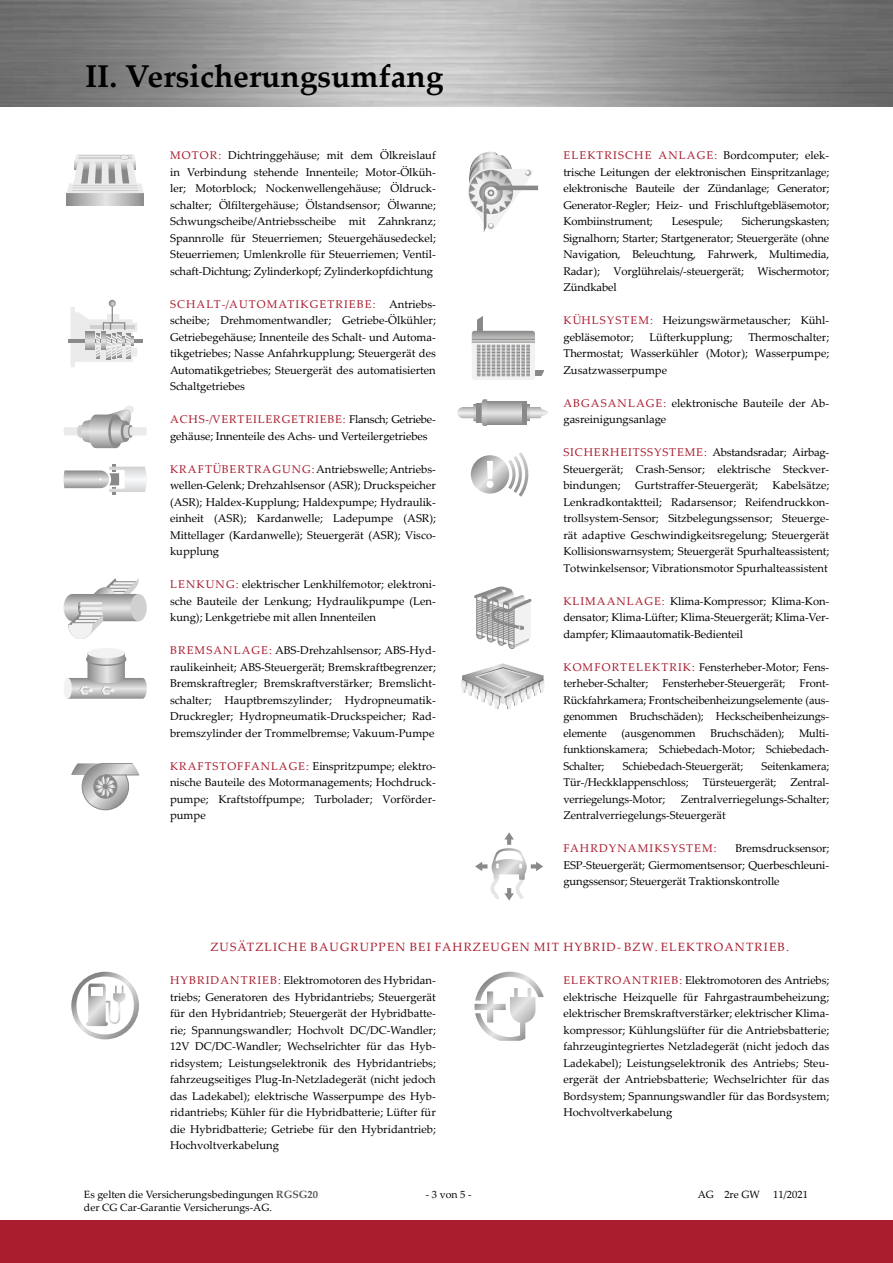
<style>
.page{position:relative;width:893px;height:1263px;background:#fff}
.page>*{position:absolute;margin:0;border:0;box-sizing:border-box;transform-origin:0 0}
.t1{font:700 31.5px "Palatino Linotype";color:#000}
.t2{font:12px "Palatino Linotype";letter-spacing:.1em;color:#a91d2f}
.t3{font:11.25px/16.5px "Palatino Linotype";color:#000;text-align:justify}
.t4{font:11.25px "Palatino Linotype";letter-spacing:.1em;color:#a91d2f}
.t5{font:10.5px "Palatino Linotype";color:#000}
.s1{color:#a91d2f}
.s2{font-weight:700;color:#575756}
</style>
<div class="page">
<div style="left:0;top:1220px;width:893px;height:43px;background:#a91d2f"></div>
<img style="left:0;top:0;width:893px;height:106px">
<svg style="left:67px;top:193px;width:77px;height:12px"></svg>
<svg style="left:67px;top:154px;width:77px;height:39px"></svg>
<svg style="left:468px;top:152px;width:70px;height:80px"></svg>
<hr style="left:68px;top:339px;width:74px;height:3px;background:#575756">
<svg style="left:71px;top:300px;width:66px;height:67px"></svg>
<svg style="left:64px;top:405px;width:83px;height:43px"></svg>
<svg style="left:477px;top:316px;width:6px;height:15px"></svg>
<svg style="left:535px;top:370px;width:10px;height:6px"></svg>
<svg style="left:472px;top:331px;width:63px;height:49px"></svg>
<svg style="left:64px;top:464px;width:83px;height:31px"></svg>
<svg style="left:457px;top:399px;width:91px;height:27px"></svg>
<svg style="left:64px;top:578px;width:75px;height:61px"></svg>
<div style="left:131px;top:594px;width:16px;height:27px;background:#d0d0d0;border-radius:50%"></div>
<svg style="left:508px;top:452px;width:20px;height:45px"></svg>
<svg style="left:471px;top:455px;width:38px;height:39px"></svg>
<svg style="left:486px;top:461px;width:7px;height:27px"></svg>
<div style="left:64px;top:678px;width:8px;height:21px;background:#ededed;border-radius:50%"></div>
<div style="left:87px;top:648px;width:38px;height:10px;background:#ededed;border-radius:50%"></div>
<svg style="left:68px;top:653px;width:79px;height:46px"></svg>
<svg style="left:474px;top:587px;width:58px;height:62px"></svg>
<svg style="left:71px;top:763px;width:69px;height:47px"></svg>
<svg style="left:461px;top:663px;width:83px;height:46px"></svg>
<svg style="left:475px;top:832px;width:68px;height:69px"></svg>
<svg style="left:71px;top:972px;width:68px;height:67px"></svg>
<svg style="left:475px;top:972px;width:69px;height:69px"></svg>
<h1 class="t1" style="left:85px;top:54px;width:360px">II. Versicherungsumfang</h1>
<p class="t3" style="left:170px;top:147px;width:267px"><span class="s1">MOTOR:</span> Dichtringgehäuse; mit dem Ölkreislauf in Verbindung stehende Innenteile; Motor-Ölküh&shy;ler; Motorblock; Nockenwellengehäuse; Öldruck&shy;schalter; Ölfiltergehäuse; Ölstandsensor; Ölwanne; Schwungscheibe/Antriebsscheibe mit Zahnkranz; Spannrolle für Steuerriemen; Steuergehäusedeckel; Steuerriemen; Umlenkrolle für Steuerriemen; Ventil&shy;schaft-Dichtung; Zylinderkopf; Zylinderkopfdichtung</p>
<p class="t3" style="left:170px;top:295px;width:267px"><span class="s1">SCHALT-/AUTOMATIKGETRIEBE:</span> Antriebs&shy;scheibe; Drehmomentwandler; Getriebe-Ölkühler; Getriebegehäuse; Innenteile des Schalt- und Automa&shy;tikgetriebes; Nasse Anfahrkupplung; Steuergerät des Automatikgetriebes; Steuergerät des automatisierten Schaltgetriebes</p>
<p class="t3" style="left:170px;top:411px;width:267px"><span class="s1">ACHS-/VERTEILERGETRIEBE:</span> Flansch; Getriebe&shy;gehäuse; Innenteile des Achs- und Verteilergetriebes</p>
<p class="t3" style="left:170px;top:460px;width:267px"><span class="s1">KRAFTÜBERTRAGUNG:</span> Antriebswelle; Antriebs&shy;wellen-Gelenk; Drehzahlsensor (ASR); Druckspeicher (ASR); Haldex-Kupplung; Haldexpumpe; Hydraulik&shy;einheit (ASR); Kardanwelle; Ladepumpe (ASR); Mittellager (Kardanwelle); Steuergerät (ASR); Visco&shy;kupplung</p>
<p class="t3" style="left:170px;top:576px;width:267px"><span class="s1">LENKUNG:</span> elektrischer Lenkhilfemotor; elektroni&shy;sche Bauteile der Lenkung; Hydraulikpumpe (Len&shy;kung); Lenkgetriebe mit allen Innenteilen</p>
<p class="t3" style="left:170px;top:642px;width:267px"><span class="s1">BREMSANLAGE:</span> ABS-Drehzahlsensor; ABS-Hyd&shy;raulikeinheit; ABS-Steuergerät; Bremskraftbegrenzer; Bremskraftregler; Bremskraftverstärker; Bremslicht&shy;schalter; Hauptbremszylinder; Hydropneumatik-Druckregler; Hydropneumatik-Druckspeicher; Rad&shy;bremszylinder der Trommelbremse; Vakuum-Pumpe</p>
<p class="t3" style="left:170px;top:757px;width:267px"><span class="s1">KRAFTSTOFFANLAGE:</span> Einspritzpumpe; elektro&shy;nische Bauteile des Motormanagements; Hochdruck&shy;pumpe; Kraftstoffpumpe; Turbolader; Vorförder&shy;pumpe</p>
<p class="t3" style="left:563px;top:147px;width:267px"><span class="s1">ELEKTRISCHE ANLAGE:</span> Bordcomputer; elek&shy;trische Leitungen der elektronischen Einspritzanlage; elektronische Bauteile der Zündanlage; Generator; Generator-Regler; Heiz- und Frischluftgebläsemotor; Kombiinstrument;</p>
<p class="t3" style="left:563px;top:213px;width:267px;text-indent:178px">Sicherungskasten; Signalhorn; Starter; Startgenerator; Steuergeräte (ohne Navigation, Beleuchtung, Fahrwerk, Multimedia, Radar); Vorglührelais/-steuergerät; Wischermotor; Zündkabel</p>
<p class="t3" style="left:563px;top:312px;width:267px"><span class="s1">KÜHLSYSTEM:</span> Heizungswärmetauscher; Kühl&shy;gebläsemotor;</p>
<p class="t3" style="left:672px;top:213px;width:52px">Lesespule;</p>
<p class="t3" style="left:649px;top:328px;width:85px">Lüfterkupplung;</p>
<p class="t3" style="left:563px;top:328px;width:267px;text-indent:185px">Thermoschalter; Thermostat; Wasserkühler (Motor); Wasserpumpe; Zusatzwasserpumpe</p>
<p class="t3" style="left:563px;top:394px;width:267px"><span class="s1">ABGASANLAGE:</span> elektronische Bauteile der Ab&shy;gasreinigungsanlage</p>
<p class="t3" style="left:563px;top:444px;width:267px"><span class="s1">SICHERHEITSSYSTEME:</span> Abstandsradar; Airbag-Steuergerät; Crash-Sensor; elektrische Steckver&shy;bindungen;</p>
<p class="t3" style="left:635px;top:477px;width:124px">Gurtstraffer-Steuergerät;</p>
<p class="t3" style="left:563px;top:477px;width:267px;text-indent:209px">Kabelsätze; Lenkradkontaktteil; Radarsensor; Reifendruckkon&shy;trollsystem-Sensor; Sitzbelegungssensor; Steuerge&shy;rät adaptive Geschwindigkeitsregelung; Steuergerät Kollisionswarnsystem; Steuergerät Spurhalteassistent; Totwinkelsensor; Vibrationsmotor Spurhalteassistent</p>
<p class="t3" style="left:563px;top:592px;width:267px"><span class="s1">KLIMAANLAGE:</span> Klima-Kompressor; Klima-Kon&shy;densator; Klima-Lüfter; Klima-Steuergerät; Klima-Ver&shy;dampfer; Klimaautomatik-Bedienteil</p>
<p class="t3" style="left:563px;top:658px;width:267px"><span class="s1">KOMFORTELEKTRIK:</span> Fensterheber-Motor; Fens&shy;terheber-Schalter;</p>
<p class="t3" style="left:662px;top:675px;width:124px">Fensterheber-Steuergerät;</p>
<p class="t3" style="left:563px;top:675px;width:267px;text-indent:236px">Front-Rückfahrkamera; Frontscheibenheizungselemente (aus&shy;genommen Bruchschäden); Heckscheibenheizungs&shy;elemente</p>
<p class="t3" style="left:563px;top:724px;width:267px;text-indent:236px">Multi&shy;funktionskamera; Schiebedach-Motor; Schiebedach-Schalter;</p>
<p class="t3" style="left:621px;top:724px;width:76px">(ausgenommen</p>
<p class="t3" style="left:710px;top:724px;width:75px">Bruchschäden);</p>
<p class="t3" style="left:623px;top:757px;width:122px">Schiebedach-Steuergerät;</p>
<p class="t3" style="left:762px;top:757px;width:69px">Seitenkamera;</p>
<p class="t3" style="left:563px;top:774px;width:127px">Tür-/Heckklappenschloss;</p>
<p class="t3" style="left:703px;top:774px;width:75px">Türsteuergerät;</p>
<p class="t3" style="left:791px;top:774px;width:40px">Zentral-</p>
<p class="t3" style="left:563px;top:790px;width:103px">verriegelungs-Motor;</p>
<p class="t3" style="left:563px;top:790px;width:267px;text-indent:118px">Zentralverriegelungs-Schalter;<br>Zentralverriegelungs-Steuergerät</p>
<p class="t4" style="left:563px;top:840px;width:155px">FAHRDYNAMIKSYSTEM:</p>
<p class="t3" style="left:563px;top:840px;width:267px;text-indent:172px">Bremsdrucksensor; ESP-Steuergerät; Giermomentsensor; Querbeschleuni&shy;gungssensor; Steuergerät Traktionskontrolle</p>
<p class="t2" style="left:210px;top:938px;width:580px">ZUSÄTZLICHE BAUGRUPPEN BEI FAHRZEUGEN MIT HYBRID- BZW. ELEKTROANTRIEB.</p>
<p class="t3" style="left:170px;top:972px;width:267px"><span class="s1">HYBRIDANTRIEB:</span> Elektromotoren des Hybridan&shy;triebs; Generatoren des Hybridantriebs; Steuergerät für den Hybridantrieb; Steuergerät der Hybridbatte&shy;rie; Spannungswandler; Hochvolt DC/DC-Wandler; 12V DC/DC-Wandler; Wechselrichter für das Hyb&shy;ridsystem; Leistungselektronik des Hybridantriebs; fahrzeugseitiges Plug-In-Netzladegerät (nicht jedoch das Ladekabel); elektrische Wasserpumpe des Hyb&shy;ridantriebs; Kühler für die Hybridbatterie; Lüfter für die Hybridbatterie; Getriebe für den Hybridantrieb; Hochvoltverkabelung</p>
<p class="t3" style="left:563px;top:972px;width:267px"><span class="s1">ELEKTROANTRIEB:</span> Elektromotoren des Antriebs; elektrische Heizquelle für Fahrgastraumbeheizung; elektrischer Bremskraftverstärker; elektrischer Klima&shy;kompressor; Kühlungslüfter für die Antriebsbatterie; fahrzeugintegriertes Netzladegerät (nicht jedoch das Ladekabel); Leistungselektronik des Antriebs; Steu&shy;ergerät der Antriebsbatterie; Wechselrichter für das Bordsystem; Spannungswandler für das Bordsystem; Hochvoltverkabelung</p>
<p class="t5" style="left:84px;top:1187px;width:236px">Es gelten die Versicherungsbedingungen <span class="s2">RGSG20</span></p>
<p class="t5" style="left:698px;top:1187px;width:112px">AG 2re GW 11/2021</p>
<p class="t5" style="left:84px;top:1200px;width:190px">der CG Car-Garantie Versicherungs-AG.</p>
<p class="t5" style="left:426px;top:1187px;width:47px">- 3 von 5 -</p>
</div>
